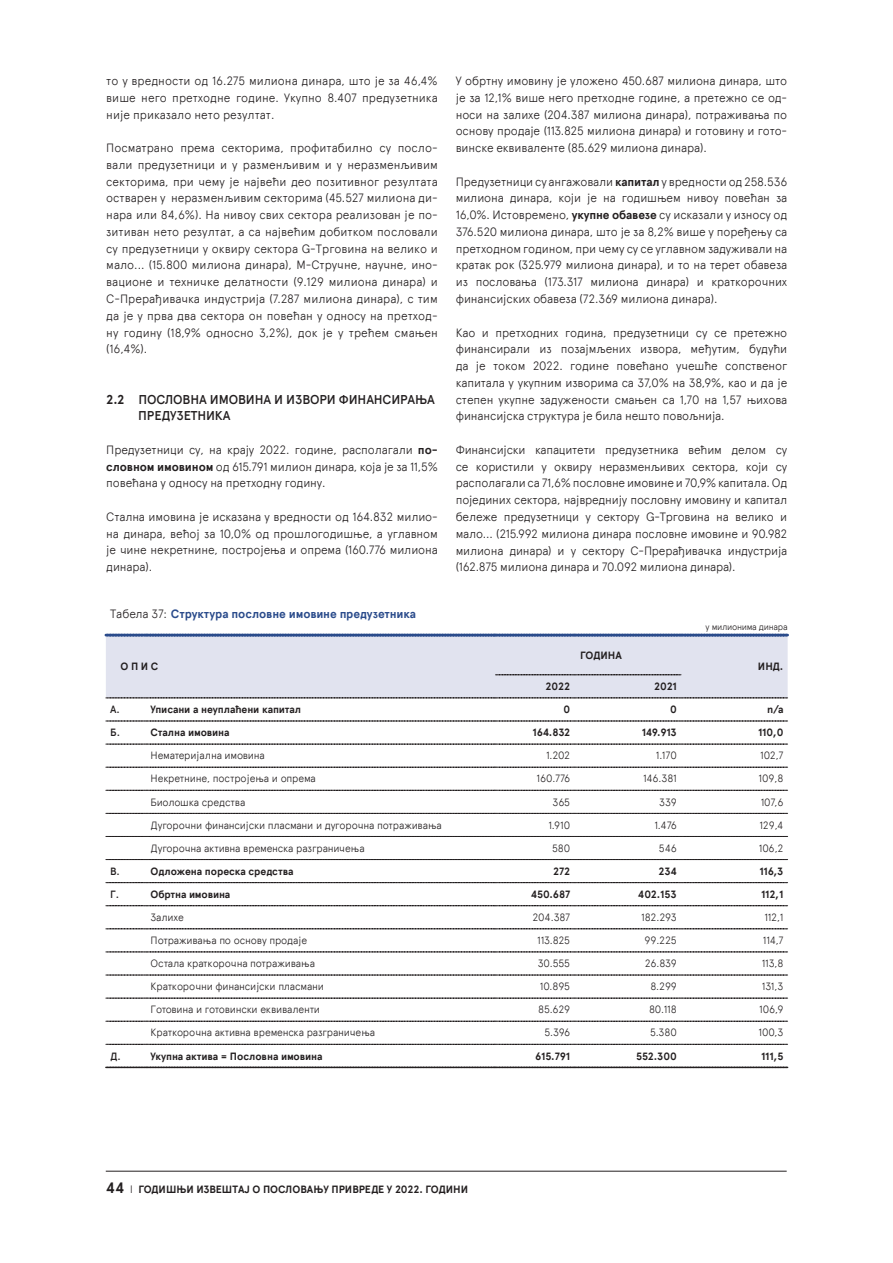
<style>
.page{position:relative;width:893px;height:1263px;background:#fff}
.page>*{position:absolute;margin:0;border:0;box-sizing:border-box;transform-origin:0 0}
.t1{font:500 12.75px/16.8px "Apercu Pro";letter-spacing:-.01em;color:#231f20}
.t2{font:300 12px/16.8px "Apercu Pro";letter-spacing:-.01em;color:#231f20;text-align:justify}
.t3{font:700 12px "Apercu Pro";letter-spacing:-.01em;color:#2a4b8b}
.t4{font:300 10.5px "Apercu Pro";letter-spacing:-.015em;color:#231f20}
.t5{font:700 10.5px "Apercu Pro";letter-spacing:-.01em;color:#231f20}
.t6{font:500 10.5px "Apercu Pro";color:#231f20}
.t7{font:300 9px "Apercu Pro";letter-spacing:-.035em;color:#231f20}
.s1{font-weight:700}
.s2{font-weight:300;color:#231f20}
.s3{font-size:15px}
.s4{font-weight:300}
</style>
<div class="page">
<hr style="left:106px;top:1171px;width:681px;height:1px;background:#231f20">
<svg style="left:106px;top:1067px;width:682px;height:1px"></svg>
<svg style="left:106px;top:634px;width:682px;height:65px;background:#d5d8e6"></svg>
<svg style="left:106px;top:721px;width:682px;height:1px"></svg>
<svg style="left:106px;top:744px;width:682px;height:1px"></svg>
<svg style="left:106px;top:767px;width:682px;height:1px"></svg>
<svg style="left:106px;top:790px;width:682px;height:1px"></svg>
<svg style="left:106px;top:813px;width:682px;height:1px"></svg>
<svg style="left:106px;top:836px;width:682px;height:1px"></svg>
<svg style="left:106px;top:859px;width:682px;height:1px"></svg>
<svg style="left:106px;top:882px;width:682px;height:1px"></svg>
<svg style="left:106px;top:905px;width:682px;height:1px"></svg>
<svg style="left:106px;top:928px;width:682px;height:1px"></svg>
<svg style="left:106px;top:952px;width:682px;height:1px"></svg>
<svg style="left:106px;top:975px;width:682px;height:1px"></svg>
<svg style="left:106px;top:998px;width:682px;height:1px"></svg>
<svg style="left:106px;top:1021px;width:682px;height:1px"></svg>
<svg style="left:106px;top:1044px;width:682px;height:1px"></svg>
<p class="t2" style="left:106px;top:71px;width:333px">то у вредности од 16.275 милиона динара, што је за 46,4% више него претходне године. Укупно 8.407 предузетника није приказало нето резултат.</p>
<p class="t2" style="left:106px;top:138px;width:333px">Посматрано према секторима, профитабилно су посло&shy;вали предузетници и у разменљивим и у неразменљивим секторима, при чему је највећи део позитивног резултата остварен у неразменљивим секторима (45.527 милиона ди&shy;нара или 84,6%). На нивоу свих сектора реализован је по&shy;зитиван нето резултат, а са највећим добитком пословали су предузетници у оквиру сектора G-Трговина на велико и мало... (15.800 милиона динара), М-Стручне, научне, ино&shy;вационе и техничке делатности (9.129 милиона динара) и C-Прерађивачка индустрија (7.287 милиона динара), с тим да је у прва два сектора он повећан у односу на претход&shy;ну годину (18,9% односно 3,2%), док је у трећем смањен (16,4%).</p>
<p class="t1" style="left:138px;top:390px;width:298px;text-indent:-32px"><span class="s1">2.2</span> ПОСЛОВНА ИМОВИНА И ИЗВОРИ ФИНАНСИРАЊА<br>ПРЕДУЗЕТНИКА</p>
<p class="t2" style="left:106px;top:440px;width:333px">Предузетници су, на крају 2022. године, располагали <span class="s1">по&shy;словном имовином</span> од 615.791 милион динара, која је за 11,5% повећана у односу на претходну годину.</p>
<p class="t2" style="left:106px;top:507px;width:333px">Стална имовина је исказана у вредности од 164.832 милио&shy;на динара, већој за 10,0% од прошлогодишње, а углавном је чине некретнине, постројења и опрема (160.776 милиона динара).</p>
<p class="t3" style="left:110px;top:605px;width:307px"><span class="s2">Табела 37:</span> Структура пословне имовине предузетника</p>
<p class="t5" style="left:121px;top:659px;width:39px">О П И С</p>
<p class="t2" style="left:456px;top:71px;width:333px">У обртну имовину је уложено 450.687 милиона динара, што је за 12,1% више него претходне године, а претежно се од&shy;носи на залихе (204.387 милиона динара), потраживања по основу продаје (113.825 милиона динара) и готовину и гото&shy;винске еквиваленте (85.629 милиона динара).</p>
<p class="t2" style="left:456px;top:172px;width:333px">Предузетници су ангажовали <span class="s1">капитал</span> у вредности од 258.536 милиона динара, који је на годишњем нивоу повећан за 16,0%. Истовремено, <span class="s1">укупне обавезе</span> су исказали у износу од 376.520 милиона динара, што је за 8,2% више у поређењу са претходном годином, при чему су се углавном задуживали на кратак рок (325.979 милиона динара), и то на терет обавеза из пословања (173.317 милиона динара) и краткорочних финансијских обавеза (72.369 милиона динара).</p>
<p class="t2" style="left:456px;top:323px;width:333px">Као и претходних година, предузетници су се претежно финансирали из позајмљених извора, међутим, будући да је током 2022. године повећано учешће сопственог капитала у укупним изворима са 37,0% на 38,9%, као и да је степен укупне задужености смањен са 1,70 на 1,57 њихова финансијска структура је била нешто повољнија.</p>
<p class="t2" style="left:456px;top:440px;width:333px">Финансијски капацитети предузетника већим делом су се користили у оквиру неразменљивих сектора, који су располагали са 71,6% пословне имовине и 70,9% капитала. Од појединих сектора, највреднију пословну имовину и капитал бележе предузетници у сектору G-Трговина на велико и мало... (215.992 милиона динара пословне имовине и 90.982 милиона динара) и у сектору С-Прерађивачка индустрија (162.875 милиона динара и 70.092 милиона динара).</p>
<p class="t5" style="left:580px;top:647px;width:43px">ГОДИНА</p>
<p class="t5" style="left:546px;top:678px;width:26px">2022</p>
<p class="t5" style="left:654px;top:678px;width:24px">2021</p>
<p class="t7" style="left:706px;top:620px;width:84px">у милионима динара</p>
<p class="t5" style="left:758px;top:659px;width:27px">ИНД.</p>
<p class="t6" style="left:110px;top:701px;width:11px">A.</p>
<p class="t5" style="left:151px;top:701px;width:152px">Уписани а неуплаћени капитал</p>
<p class="t5" style="left:563px;top:701px;width:8px">0</p>
<p class="t5" style="left:670px;top:701px;width:8px">0</p>
<p class="t5" style="left:767px;top:701px;width:18px">n/a</p>
<p class="t6" style="left:110px;top:725px;width:11px">Б.</p>
<p class="t5" style="left:151px;top:725px;width:80px">Стална имовина</p>
<p class="t5" style="left:533px;top:725px;width:39px">164.832</p>
<p class="t5" style="left:642px;top:725px;width:37px">149.913</p>
<p class="t5" style="left:758px;top:725px;width:27px">110,0</p>
<p class="t4" style="left:151px;top:748px;width:116px">Нематеријална имовина</p>
<p class="t4" style="left:546px;top:748px;width:26px">1.202</p>
<p class="t4" style="left:656px;top:748px;width:22px">1.170</p>
<p class="t4" style="left:760px;top:748px;width:25px">102,7</p>
<p class="t4" style="left:151px;top:771px;width:167px">Некретнине, постројења и опрема</p>
<p class="t4" style="left:537px;top:771px;width:35px">160.776</p>
<p class="t4" style="left:643px;top:771px;width:35px">146.381</p>
<p class="t4" style="left:758px;top:771px;width:26px">109,8</p>
<p class="t4" style="left:151px;top:794px;width:96px">Биолошка средства</p>
<p class="t4" style="left:552px;top:794px;width:19px">365</p>
<p class="t4" style="left:659px;top:794px;width:19px">339</p>
<p class="t4" style="left:761px;top:794px;width:24px">107,6</p>
<p class="t4" style="left:151px;top:817px;width:293px">Дугорочни финансијски пласмани и дугорочна потраживања</p>
<p class="t4" style="left:548px;top:817px;width:23px">1.910</p>
<p class="t4" style="left:654px;top:817px;width:24px">1.476</p>
<p class="t4" style="left:759px;top:817px;width:25px">129,4</p>
<p class="t4" style="left:151px;top:840px;width:216px">Дугорочна активна временска разграничења</p>
<p class="t4" style="left:552px;top:840px;width:20px">580</p>
<p class="t4" style="left:659px;top:840px;width:19px">546</p>
<p class="t4" style="left:759px;top:840px;width:26px">106,2</p>
<p class="t6" style="left:110px;top:863px;width:11px">В.</p>
<p class="t5" style="left:151px;top:863px;width:145px">Одложена пореска средства</p>
<p class="t5" style="left:553px;top:863px;width:19px">272</p>
<p class="t5" style="left:658px;top:863px;width:20px">234</p>
<p class="t5" style="left:759px;top:863px;width:26px">116,3</p>
<p class="t6" style="left:110px;top:886px;width:10px">Г.</p>
<p class="t5" style="left:151px;top:886px;width:81px">Обртна имовина</p>
<p class="t5" style="left:531px;top:886px;width:41px">450.687</p>
<p class="t5" style="left:638px;top:886px;width:40px">402.153</p>
<p class="t5" style="left:761px;top:886px;width:24px">112,1</p>
<p class="t4" style="left:151px;top:909px;width:35px">Залихе</p>
<p class="t4" style="left:533px;top:909px;width:39px">204.387</p>
<p class="t4" style="left:641px;top:909px;width:37px">182.293</p>
<p class="t4" style="left:764px;top:909px;width:21px">112,1</p>
<p class="t4" style="left:151px;top:932px;width:158px">Потраживања по основу продаје</p>
<p class="t4" style="left:537px;top:932px;width:34px">113.825</p>
<p class="t4" style="left:644px;top:932px;width:34px">99.225</p>
<p class="t4" style="left:763px;top:932px;width:22px">114,7</p>
<p class="t4" style="left:151px;top:956px;width:166px">Остала краткорочна потраживања</p>
<p class="t4" style="left:538px;top:956px;width:34px">30.555</p>
<p class="t4" style="left:645px;top:956px;width:34px">26.839</p>
<p class="t4" style="left:762px;top:956px;width:23px">113,8</p>
<p class="t4" style="left:151px;top:979px;width:175px">Краткорочни финансијски пласмани</p>
<p class="t4" style="left:540px;top:979px;width:32px">10.895</p>
<p class="t4" style="left:650px;top:979px;width:28px">8.299</p>
<p class="t4" style="left:762px;top:979px;width:23px">131,3</p>
<p class="t4" style="left:151px;top:1002px;width:171px">Готовина и готовински еквиваленти</p>
<p class="t4" style="left:538px;top:1002px;width:34px">85.629</p>
<p class="t4" style="left:649px;top:1002px;width:29px">80.118</p>
<p class="t4" style="left:759px;top:1002px;width:26px">106,9</p>
<p class="t4" style="left:151px;top:1025px;width:226px">Краткорочна активна временска разграничења</p>
<p class="t4" style="left:545px;top:1025px;width:27px">5.396</p>
<p class="t4" style="left:650px;top:1025px;width:28px">5.380</p>
<p class="t4" style="left:758px;top:1025px;width:27px">100,3</p>
<p class="t6" style="left:110px;top:1048px;width:12px">Д.</p>
<p class="t5" style="left:151px;top:1048px;width:173px">Укупна актива = Пословна имовина</p>
<p class="t5" style="left:535px;top:1048px;width:36px">615.791</p>
<p class="t5" style="left:636px;top:1048px;width:42px">552.300</p>
<p class="t5" style="left:761px;top:1048px;width:24px">111,5</p>
<p class="t5" style="left:106px;top:1181px;width:364px"><span class="s3">44</span> <span class="s4">l</span> ГОДИШЊИ ИЗВЕШТАЈ О ПОСЛОВАЊУ ПРИВРЕДЕ У 2022. ГОДИНИ</p>
</div>
